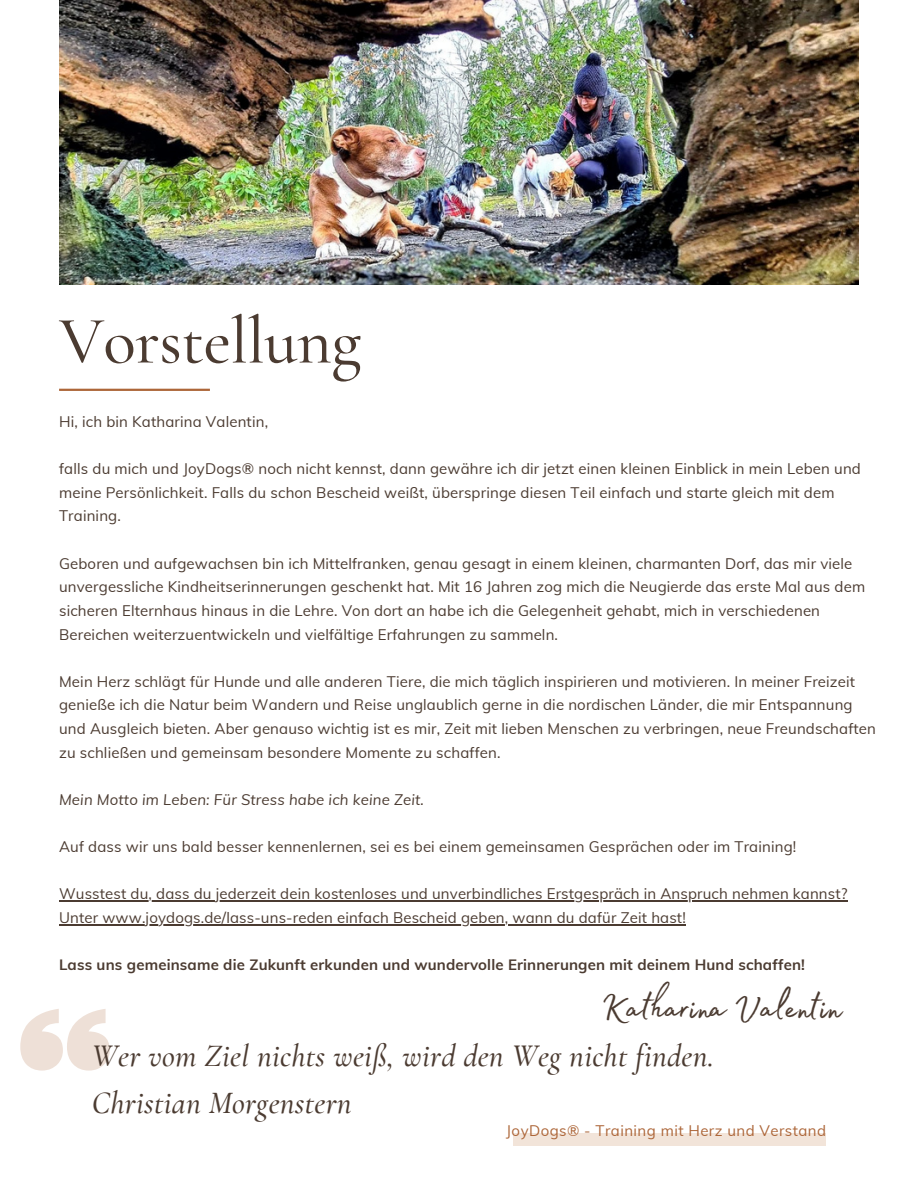
<style>
.page{position:relative;width:918px;height:1188px;background:#fff}
.page>*{position:absolute;margin:0;border:0;box-sizing:border-box;transform-origin:0 0}
.t1{font:500 67.5px "Cormorant Garamond";letter-spacing:-.01em;color:#4b3b31}
.t2{font:47.55px "Madelyn Fill";letter-spacing:-.01em;color:#4b3b31}
.t3{font:italic 500 31.5px "Cormorant Garamond";letter-spacing:.01em;color:#4b3b31}
.t4{font:15px/23.7px "Muli";letter-spacing:.01em;color:#4b3b31}
.t5{font:700 15px "Muli";letter-spacing:.01em;color:#4b3b31}
.t6{font:italic 15px "Muli";letter-spacing:.01em;color:#4b3b31}
.t7{font:15px "Muli";letter-spacing:.03em;color:#ad6639}
</style>
<div class="page">
<img style="left:59px;top:0;width:800px;height:284px">
<div style="left:513px;top:1134px;width:313px;height:12px;background:#f2e4d9"></div>
<hr style="left:59px;top:389px;width:151px;height:2px;background:#ad6639">
<hr style="left:59px;top:901px;width:789px;height:1px;background:#4b3b31">
<hr style="left:59px;top:924px;width:627px;height:1px;background:#4b3b31">
<svg style="left:20px;top:1009px;width:90px;height:62px"></svg>
<p class="t1" style="left:59px;top:300px;width:304px">Vorstellung</p>
<p class="t4" style="left:59px;top:409px;width:211px">Hi, ich bin Katharina Valentin,</p>
<p class="t4" style="left:59px;top:457px;width:803px">falls du mich und JoyDogs® noch nicht kennst, dann gewähre ich dir jetzt einen kleinen Einblick in mein Leben und meine Persönlichkeit. Falls du schon Bescheid weißt, überspringe diesen Teil einfach und starte gleich mit dem<br>Training.</p>
<p class="t4" style="left:59px;top:551px;width:808px">Geboren und aufgewachsen bin ich Mittelfranken, genau gesagt in einem kleinen, charmanten Dorf, das mir viele unvergessliche Kindheitserinnerungen geschenkt hat. Mit 16 Jahren zog mich die Neugierde das erste Mal aus dem sicheren Elternhaus hinaus in die Lehre. Von dort an habe ich die Gelegenheit gehabt, mich in verschiedenen Bereichen weiterzuentwickeln und vielfältige Erfahrungen zu sammeln.</p>
<p class="t4" style="left:59px;top:669px;width:818px">Mein Herz schlägt für Hunde und alle anderen Tiere, die mich täglich inspirieren und motivieren. In meiner Freizeit genieße ich die Natur beim Wandern und Reise unglaublich gerne in die nordischen Länder, die mir Entspannung und Ausgleich bieten. Aber genauso wichtig ist es mir, Zeit mit lieben Menschen zu verbringen, neue Freundschaften zu schließen und gemeinsam besondere Momente zu schaffen.</p>
<p class="t6" style="left:59px;top:790px;width:366px">Mein Motto im Leben: Für Stress habe ich keine Zeit.</p>
<p class="t4" style="left:59px;top:835px;width:739px">Auf dass wir uns bald besser kennenlernen, sei es bei einem gemeinsamen Gesprächen oder im Training!</p>
<p class="t4" style="left:59px;top:882px;width:790px">Wusstest du, dass du jederzeit dein kostenloses und unverbindliches Erstgespräch in Anspruch nehmen kannst?</p>
<p class="t4" style="left:59px;top:906px;width:628px">Unter www.joydogs.de/lass-uns-reden einfach Bescheid geben, wann du dafür Zeit hast!</p>
<p class="t5" style="left:59px;top:955px;width:747px">Lass uns gemeinsame die Zukunft erkunden und wundervolle Erinnerungen mit deinem Hund schaffen!</p>
<p class="t2" style="left:601px;top:972px;width:241px">Katharina Valentin</p>
<p class="t3" style="left:92px;top:1037px;width:624px">Wer vom Ziel nichts weiß, wird den Weg nicht finden.</p>
<p class="t3" style="left:92px;top:1083px;width:261px">Christian Morgenstern</p>
<p class="t7" style="left:506px;top:1121px;width:321px">JoyDogs® - Training mit Herz und Verstand</p>
</div>
